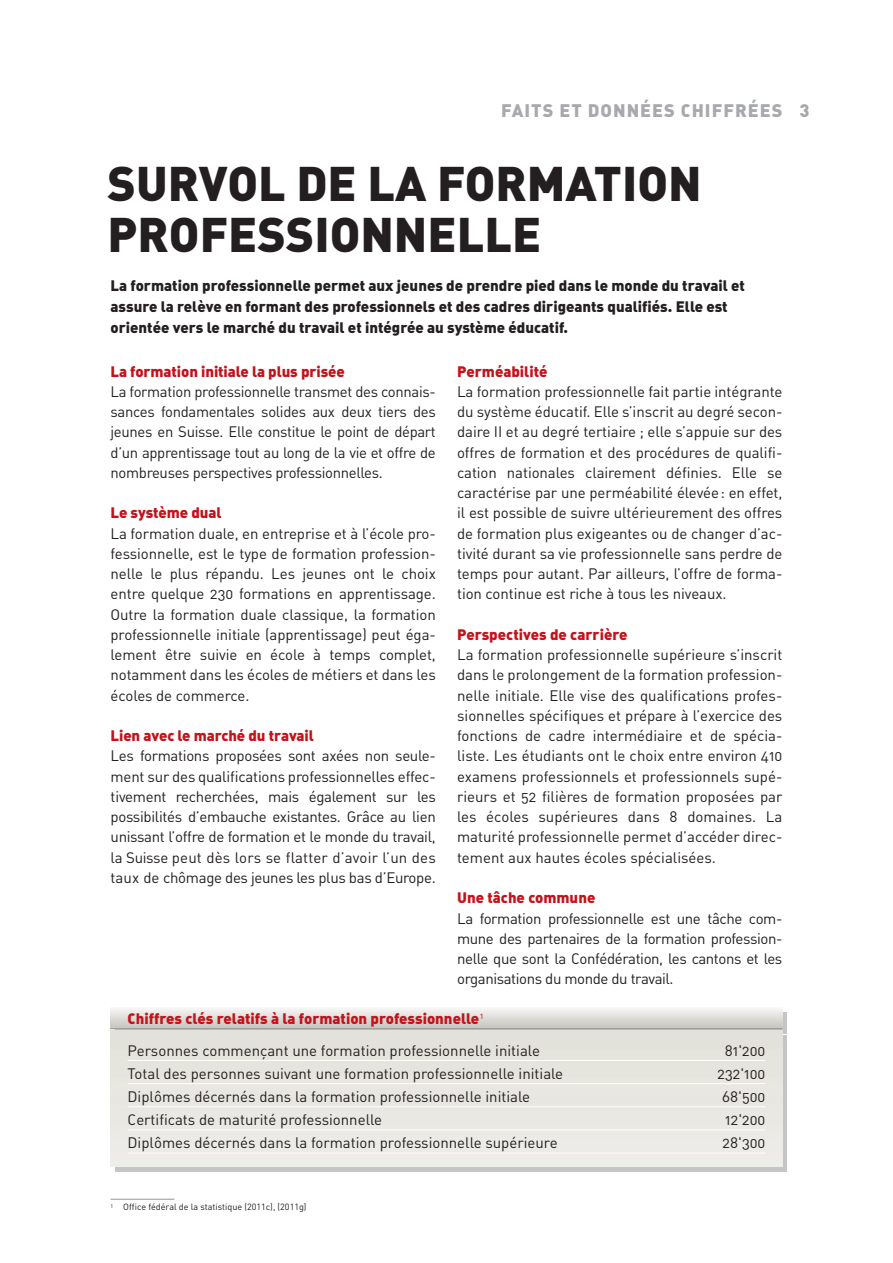
<style>
.page{position:relative;width:893px;height:1263px;background:#fff}
.page>*{position:absolute;margin:0;border:0;box-sizing:border-box;transform-origin:0 0}
.t1{font:48px/51px "DIN Black Alternate";color:#231f20}
.t2{font:18px "DIN Black Alternate";letter-spacing:.055em;color:#a8a9ad}
.t3{font:15px/20.2px "DIN Regular Alternate";color:#231f20;text-align:justify}
.t4{font:15px/21px "DIN Black Alternate";color:#231f20}
.t5{font:15px "DIN Black Alternate";color:#c4121a}
.t6{font:9px "DIN";color:#231f20}
.s1{font-family:"DIN";font-weight:900}
</style>
<div class="page">
<svg style="left:115px;top:1012px;width:672px;height:21px"></svg>
<div style="left:115px;top:1035px;width:672px;height:136px;background:#c5c5c4"></div>
<div style="left:111px;top:1031px;width:671px;height:136px;background:#e8e7e1"></div>
<div style="left:111px;top:1007px;width:671px;height:22px;background:linear-gradient(to bottom,#f8f8f7,#c7c6c1)"></div>
<hr style="left:111px;top:1028px;width:671px;height:1px;background:#91928f">
<hr style="left:128px;top:1060px;width:637px;height:1px;background:#fff">
<hr style="left:128px;top:1083px;width:637px;height:1px;background:#fff">
<hr style="left:128px;top:1106px;width:637px;height:1px;background:#fff">
<hr style="left:128px;top:1129px;width:637px;height:1px;background:#fff">
<hr style="left:128px;top:1153px;width:637px;height:1px;background:#fff">
<hr style="left:111px;top:1199px;width:63px;height:1px;background:#939598">
<p class="t2" style="left:501px;top:100px;width:310px">FAITS ET DONNÉES CHIFFRÉES <span class="s1">3</span></p>
<h1 class="t1" style="left:108px;top:159px;width:596px">SURVOL DE LA FORMATION<br>PROFESSIONNELLE</h1>
<p class="t4" style="left:111px;top:275px;width:636px">La formation professionnelle permet aux jeunes de prendre pied dans le monde du travail et assure la relève en formant des professionnels et des cadres dirigeants qualifiés. Elle est orientée vers le marché du travail et intégrée au système éducatif.</p>
<p class="t5" style="left:111px;top:363px;width:236px">La formation initiale la plus prisée</p>
<p class="t3" style="left:111px;top:382px;width:327px">La formation professionnelle transmet des connais&shy;sances fondamentales solides aux deux tiers des jeunes en Suisse. Elle constitue le point de départ d’un apprentissage tout au long de la vie et offre de nombreuses perspectives professionnelles.</p>
<p class="t5" style="left:111px;top:504px;width:112px">Le système dual</p>
<p class="t3" style="left:111px;top:523px;width:327px">La formation duale, en entreprise et à l’école pro&shy;fessionnelle, est le type de formation profession&shy;nelle le plus répandu. Les jeunes ont le choix entre quelque 230 formations en apprentissage.<br>Outre la formation duale classique, la formation professionnelle initiale (apprentissage) peut éga&shy;lement être suivie en école à temps complet, notamment dans les écoles de métiers et dans les écoles de commerce.</p>
<p class="t5" style="left:111px;top:727px;width:205px">Lien avec le marché du travail</p>
<p class="t3" style="left:111px;top:746px;width:327px">Les formations proposées sont axées non seule&shy;ment sur des qualifications professionnelles effec&shy;tivement recherchées, mais également sur les possibilités d’embauche existantes. Grâce au lien unissant l’offre de formation et le monde du travail, la Suisse peut dès lors se flatter d’avoir l’un des taux de chômage des jeunes les plus bas d’Europe.</p>
<p class="t5" style="left:457px;top:363px;width:92px">Perméabilité</p>
<p class="t3" style="left:457px;top:382px;width:327px">La formation professionnelle fait partie intégrante du système éducatif. Elle s’inscrit au degré secon&shy;daire II et au degré tertiaire ; elle s’appuie sur des offres de formation et des procédures de qualifi&shy;cation nationales clairement définies. Elle se caractérise par une perméabilité élevée: en effet, il est possible de suivre ultérieurement des offres de formation plus exigeantes ou de changer d’ac&shy;tivité durant sa vie professionnelle sans perdre de temps pour autant. Par ailleurs, l’offre de forma&shy;tion continue est riche à tous les niveaux.</p>
<p class="t5" style="left:457px;top:626px;width:172px">Perspectives de carrière</p>
<p class="t3" style="left:457px;top:645px;width:327px">La formation professionnelle supérieure s’inscrit dans le prolongement de la formation profession&shy;nelle initiale. Elle vise des qualifications profes&shy;sionnelles spécifiques et prépare à l’exercice des fonctions de cadre intermédiaire et de spécia&shy;liste. Les étudiants ont le choix entre environ 410 examens professionnels et professionnels supé&shy;rieurs et 52 filières de formation proposées par les écoles supérieures dans 8 domaines. La maturité professionnelle permet d’accéder direc&shy;tement aux hautes écoles spécialisées.</p>
<p class="t5" style="left:457px;top:889px;width:140px">Une tâche commune</p>
<p class="t3" style="left:457px;top:908px;width:327px">La formation professionnelle est une tâche com&shy;mune des partenaires de la formation profession&shy;nelle que sont la Confédération, les cantons et les organisations du monde du travail.</p>
<p class="t5" style="left:128px;top:1010px;width:357px">Chiffres clés relatifs à la formation professionnelle<sup>1</sup></p>
<p class="t3" style="left:128px;top:1040px;width:414px">Personnes commençant une formation professionnelle initiale</p>
<p class="t3" style="left:725px;top:1040px;width:42px">81'200</p>
<p class="t3" style="left:128px;top:1064px;width:437px">Total des personnes suivant une formation professionnelle initiale</p>
<p class="t3" style="left:717px;top:1064px;width:49px">232'100</p>
<p class="t3" style="left:128px;top:1087px;width:404px">Diplômes décernés dans la formation professionnelle initiale</p>
<p class="t3" style="left:722px;top:1087px;width:45px">68'500</p>
<p class="t3" style="left:128px;top:1110px;width:256px">Certificats de maturité professionnelle</p>
<p class="t3" style="left:725px;top:1110px;width:42px">12'200</p>
<p class="t3" style="left:128px;top:1133px;width:432px">Diplômes décernés dans la formation professionnelle supérieure</p>
<p class="t3" style="left:722px;top:1133px;width:44px">28'300</p>
<p class="t6" style="left:111px;top:1202px;width:198px"><sup>1</sup> Office fédéral de la statistique (2011c), (2011g)</p>
</div>
